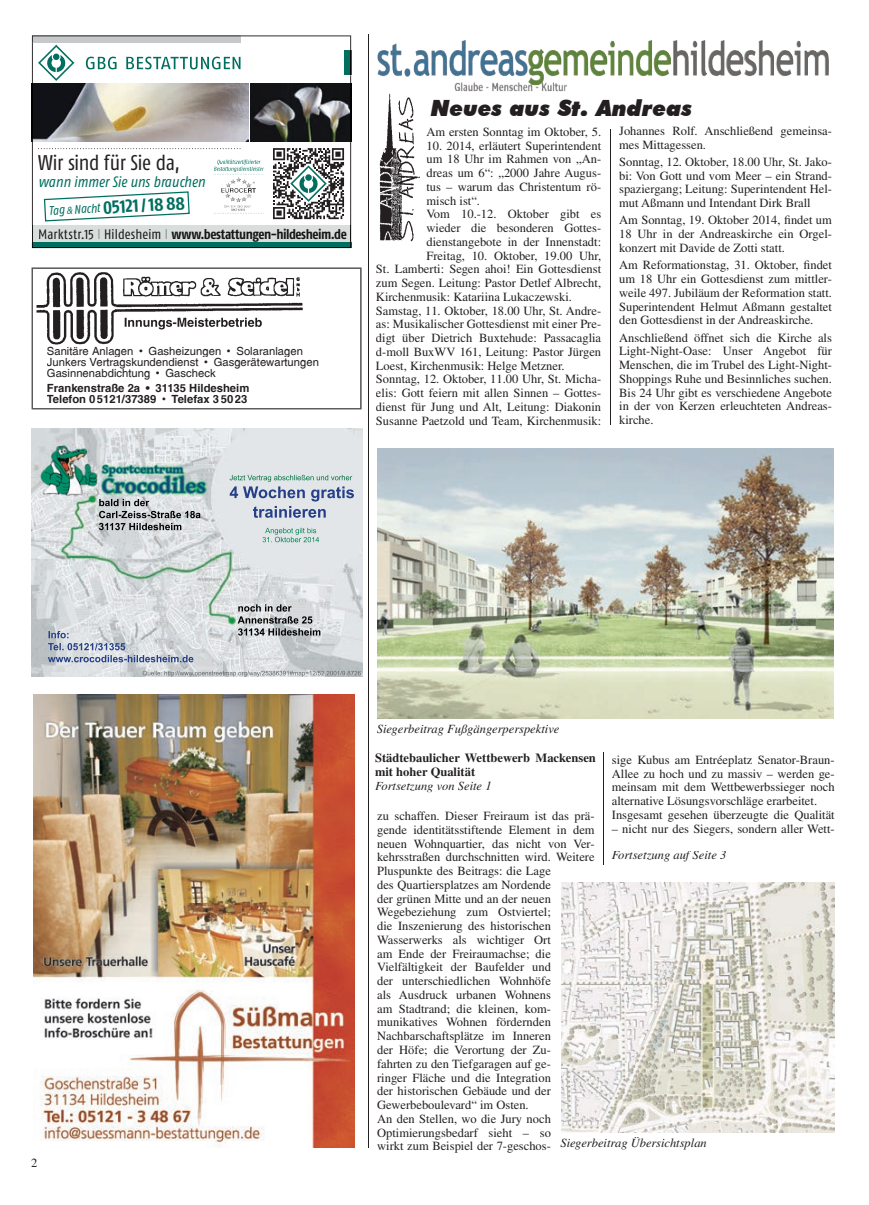
<style>
.page{position:relative;width:869px;height:1205px;background:#fff}
.page>*{position:absolute;margin:0;border:0;box-sizing:border-box;transform-origin:0 0}
.t1{font:italic 900 22.38px "Futura BT";color:#231f20}
.t2{font:21.25px "Fago Co Regular Lf";letter-spacing:-.02em;color:#231f20}
.t3{font:18.75px "Fago Co Bold Lf";color:#016f60}
.t4{font:italic 15px "Fago Co Regular Lf";color:#016f60}
.t5{font:13.75px "Fago Co Bold Lf";letter-spacing:-.035em;color:#151516}
.t6{font:12.5px/13.8px "Times";color:#231f20;text-align:justify}
.t7{font:italic 12.5px "Times";color:#231f20}
.t8{font:700 12.5px/13.8px "Times";color:#231f20}
.t9{font:11.25px/11.2px "Switzerland Plain";color:#231f20}
.t10{font:700 11.25px/11.2px "Switzerland";color:#231f20}
.s1{font-family:"Fago Co";font-style:italic;font-size:12.5px}
.s2{font-family:"Fago Co";font-style:italic;font-size:10px}
.s3{font-family:"Fago Co Regular Lf"}
.s4{font-family:"Fago Co Regular Lf";color:#939598}
.s5{font-family:"Switzerland Plain";font-weight:400}
</style>
<div class="page">
<svg style="left:32px;top:35px;width:319px;height:213px"></svg>
<img style="left:34px;top:694px;width:320px;height:453px">
<hr style="left:368px;top:34px;width:1px;height:1113px;background:#231f20">
<img style="left:379px;top:93px;width:40px;height:149px">
<img style="left:449px;top:40px;width:324px;height:37px">
<hr style="left:609px;top:129px;width:1px;height:295px;background:#231f20">
<svg style="left:32px;top:268px;width:329px;height:141px"></svg>
<div style="left:47px;top:346px;width:255px;height:11px;background:#fff"></div>
<div style="left:47px;top:357px;width:271px;height:11px;background:#fff"></div>
<div style="left:47px;top:369px;width:168px;height:11px;background:#fff"></div>
<div style="left:48px;top:384px;width:76px;height:8px;background:#fff"></div>
<div style="left:128px;top:384px;width:12px;height:8px;background:#fff"></div>
<div style="left:140px;top:384px;width:108px;height:8px;background:#fff"></div>
<div style="left:47px;top:395px;width:39px;height:8px;background:#fff"></div>
<div style="left:90px;top:395px;width:5px;height:8px;background:#fff"></div>
<div style="left:97px;top:395px;width:59px;height:8px;background:#fff"></div>
<div style="left:156px;top:398px;width:10px;height:5px;background:#fff"></div>
<div style="left:172px;top:395px;width:37px;height:8px;background:#fff"></div>
<div style="left:213px;top:395px;width:5px;height:8px;background:#fff"></div>
<div style="left:221px;top:395px;width:5px;height:8px;background:#fff"></div>
<div style="left:227px;top:395px;width:6px;height:8px;background:#fff"></div>
<div style="left:235px;top:395px;width:12px;height:8px;background:#fff"></div>
<img style="left:37px;top:273px;width:265px;height:71px">
<img style="left:125px;top:318px;width:137px;height:11px">
<img style="left:377px;top:448px;width:456px;height:270px">
<img style="left:561px;top:882px;width:273px;height:250px">
<img style="left:32px;top:429px;width:330px;height:248px">
<img style="left:237px;top:601px;width:84px;height:38px">
<img style="left:98px;top:495px;width:103px;height:39px">
<img style="left:225px;top:481px;width:134px;height:43px">
<img style="left:229px;top:472px;width:125px;height:11px">
<img style="left:142px;top:669px;width:219px;height:8px">
<img style="left:48px;top:628px;width:146px;height:38px">
<img style="left:262px;top:525px;width:57px;height:20px">
<hr style="left:603px;top:752px;width:1px;height:113px;background:#231f20">
<img style="left:221px;top:177px;width:30px;height:25px">
<h2 class="t2" style="left:38px;top:151px;width:143px">Wir sind für Sie da,</h2>
<p class="t4" style="left:38px;top:173px;width:168px">wann immer Sie uns brauchen</p>
<h3 class="t3" style="left:48px;top:199px;width:138px;rotate:-3deg"><span class="s1">Tag</span> <span class="s2">&amp;</span> <span class="s1">Nacht</span> 05121/ 18 88</h3>
<p class="t5" style="left:38px;top:226px;width:310px"><span class="s3">Marktstr.15</span> <span class="s4">l</span> <span class="s3">Hildesheim</span> <span class="s4">l</span> www.bestattungen-hildesheim.de</p>
<p class="t9" style="left:47px;top:345px;width:273px">Sanitäre Anlagen • Gasheizungen • Solaranlagen<br>Junkers Vertragskundendienst • Gasgerätewartungen<br>Gasinnenabdichtung • Gascheck</p>
<p class="t10" style="left:47px;top:382px;width:204px">Frankenstraße 2a • 31135 Hildesheim<br>Telefon 05121/37389 <span class="s5">•</span> Telefax 3 5023</p>
<h1 class="t1" style="left:431px;top:94px;width:262px">Neues aus St. Andreas</h1>
<p class="t6" style="left:426px;top:125px;width:176px">Am ersten Sonntag im Oktober, 5.</p>
<p class="t6" style="left:426px;top:138px;width:176px">10. 2014, erläutert Superintendent</p>
<p class="t6" style="left:426px;top:152px;width:176px">um 18 Uhr im Rahmen von „An-</p>
<p class="t6" style="left:426px;top:166px;width:176px">dreas um 6“: „2000 Jahre Augus-</p>
<p class="t6" style="left:426px;top:180px;width:176px">tus – warum das Christentum rö-</p>
<p class="t6" style="left:426px;top:193px;width:55px">misch ist“.</p>
<p class="t6" style="left:426px;top:207px;width:176px">Vom 10.-12. Oktober gibt es</p>
<p class="t6" style="left:426px;top:221px;width:176px">wieder die besonderen Gottes-</p>
<p class="t6" style="left:426px;top:235px;width:176px">dienstangebote in der Innenstadt:</p>
<p class="t6" style="left:426px;top:248px;width:176px">Freitag, 10. Oktober, 19.00 Uhr,</p>
<p class="t6" style="left:376px;top:262px;width:227px">St. Lamberti: Segen ahoi! Ein Gottesdienst</p>
<p class="t6" style="left:376px;top:276px;width:226px">zum Segen. Leitung: Pastor Detlef Albrecht,</p>
<p class="t6" style="left:376px;top:290px;width:197px">Kirchenmusik: Katariina Lukaczewski.</p>
<p class="t6" style="left:376px;top:303px;width:226px">Samstag, 11. Oktober, 18.00 Uhr, St. Andre-</p>
<p class="t6" style="left:376px;top:317px;width:227px">as: Musikalischer Gottesdienst mit einer Pre-</p>
<p class="t6" style="left:376px;top:331px;width:226px">digt über Dietrich Buxtehude: Passacaglia</p>
<p class="t6" style="left:376px;top:345px;width:227px">d-moll BuxWV 161, Leitung: Pastor Jürgen</p>
<p class="t6" style="left:376px;top:358px;width:190px">Loest, Kirchenmusik: Helge Metzner.</p>
<p class="t6" style="left:376px;top:372px;width:226px">Sonntag, 12. Oktober, 11.00 Uhr, St. Micha-</p>
<p class="t6" style="left:376px;top:386px;width:226px">elis: Gott feiern mit allen Sinnen – Gottes-</p>
<p class="t6" style="left:376px;top:400px;width:227px">dienst für Jung und Alt, Leitung: Diakonin</p>
<p class="t6" style="left:376px;top:413px;width:227px">Susanne Paetzold und Team, Kirchenmusik:</p>
<p class="t6" style="left:619px;top:124px;width:214px">Johannes Rolf. Anschließend gemeinsa&shy;mes Mittagessen.</p>
<p class="t6" style="left:619px;top:155px;width:214px">Sonntag, 12. Oktober, 18.00 Uhr, St. Jako&shy;bi: Von Gott und vom Meer – ein Strand&shy;spaziergang; Leitung: Superintendent Hel&shy;mut Aßmann und Intendant Dirk Brall</p>
<p class="t6" style="left:619px;top:213px;width:214px">Am Sonntag, 19. Oktober 2014, findet um 18 Uhr in der Andreaskirche ein Orgel&shy;konzert mit Davide de Zotti statt.</p>
<p class="t6" style="left:619px;top:258px;width:214px">Am Reformationstag, 31. Oktober, findet um 18 Uhr ein Gottesdienst zum mittler&shy;weile 497. Jubiläum der Reformation statt.<br>Superintendent Helmut Aßmann gestaltet den Gottesdienst in der Andreaskirche.</p>
<p class="t6" style="left:619px;top:330px;width:214px">Anschließend öffnet sich die Kirche als Light-Night-Oase: Unser Angebot für Menschen, die im Trubel des Light-Night-Shoppings Ruhe und Besinnliches suchen.<br>Bis 24 Uhr gibt es verschiedene Angebote in der von Kerzen erleuchteten Andreas&shy;kirche.</p>
<p class="t6" style="left:31px;top:1155px;width:8px">2</p>
<p class="t7" style="left:376px;top:722px;width:184px">Siegerbeitrag Fußgängerperspektive</p>
<p class="t8" style="left:375px;top:751px;width:222px">Städtebaulicher Wettbewerb Mackensen mit hoher Qualität</p>
<p class="t7" style="left:375px;top:779px;width:118px">Fortsetzung von Seite 1</p>
<p class="t6" style="left:611px;top:752px;width:224px;text-align:left">sige Kubus am Entréeplatz Senator-Braun-Allee zu hoch und zu massiv – werden ge&shy;meinsam mit dem Wettbewerbssieger noch alternative Lösungsvorschläge erarbeitet.<br>Insgesamt gesehen überzeugte die Qualität</p>
<p class="t6" style="left:611px;top:821px;width:224px">– nicht nur des Siegers, sondern aller Wett-</p>
<p class="t6" style="left:377px;top:809px;width:219px;text-align:left">zu schaffen. Dieser Freiraum ist das prä&shy;gende identitätsstiftende Element in dem neuen Wohnquartier, das nicht von Ver&shy;kehrsstraßen durchschnitten wird. Weitere Pluspunkte des Beitrags: die Lage<br>des Quartiersplatzes am Nordende<br>der grünen Mitte und an der neuen Wegebeziehung zum Ostviertel;<br>die Inszenierung des historischen Wasserwerks als wichtiger Ort<br>am Ende der Freiraumachse; die Vielfältigkeit der Baufelder und<br>der unterschiedlichen Wohnhöfe<br>als Ausdruck urbanen Wohnens<br>am Stadtrand; die kleinen, kom&shy;munikatives Wohnen fördernden Nachbarschaftsplätze im Inneren<br>der Höfe; die Verortung der Zu-<br>fahrten zu den Tiefgaragen auf ge-<br>ringer Fläche und die Integration<br>der historischen Gebäude und der Gewerbeboulevard“ im Osten.<br>An den Stellen, wo die Jury noch Optimierungsbedarf sieht – so<br>wirkt zum Beispiel der 7-geschos-</p>
<p class="t7" style="left:611px;top:848px;width:116px">Fortsetzung auf Seite 3</p>
<p class="t7" style="left:560px;top:1136px;width:148px">Siegerbeitrag Übersichtsplan</p>
</div>
